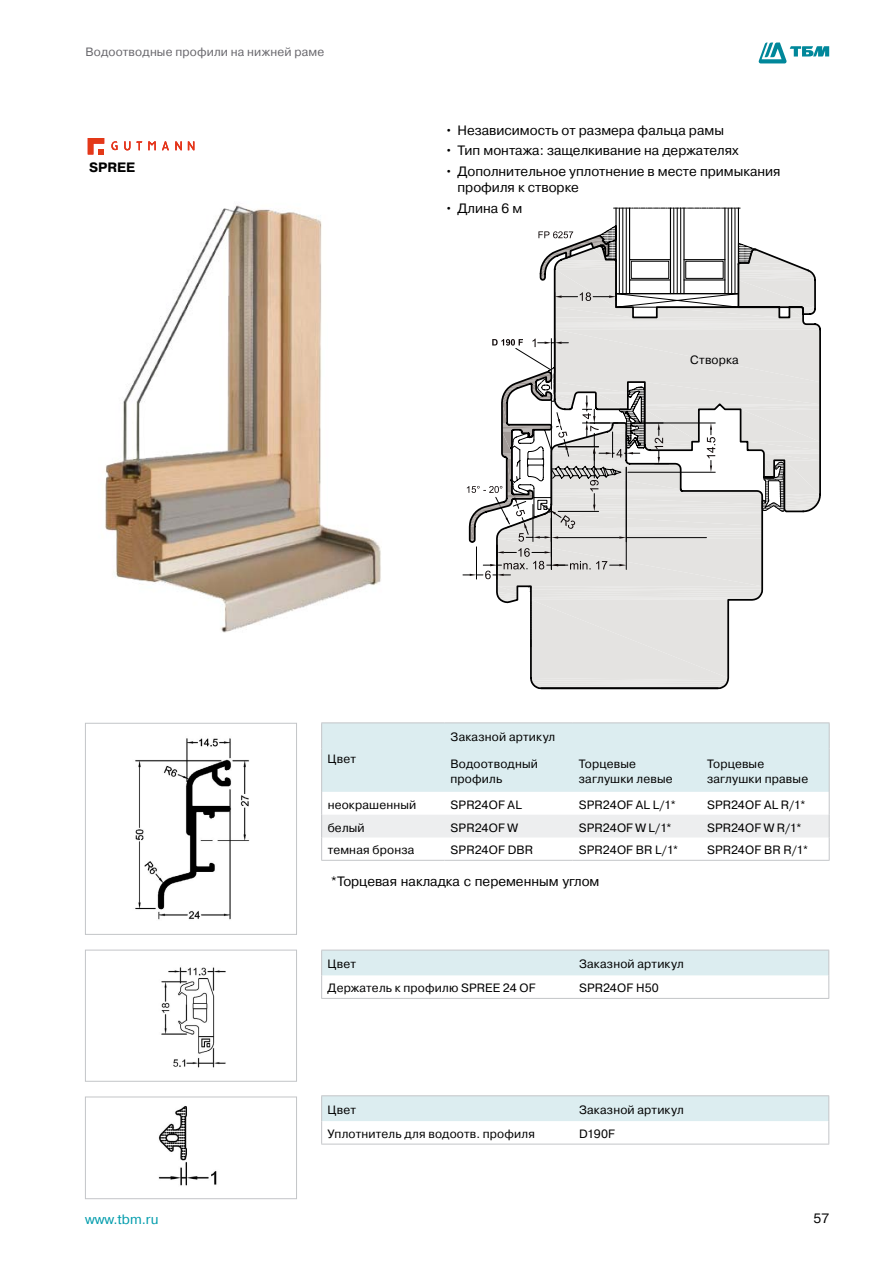
<style>
.page{position:relative;width:893px;height:1263px;background:#fff}
.page>*{position:absolute;margin:0;border:0;box-sizing:border-box;transform-origin:0 0}
.t1{font:13.5px/16.2px "Pragmatica C";color:#000}
.t2{font:13.5px "Pragmatica C";color:#009cac}
.t3{font:700 13.5px "Pragmatica C";color:#000}
.t4{font:12px/14.4px "Pragmatica C";letter-spacing:.015em;color:#000}
.t5{font:12px "Pragmatica C";letter-spacing:.015em;color:#68676c}
</style>
<div class="page">
<svg style="left:758px;top:43px;width:71px;height:20px"></svg>
<hr style="left:321px;top:722px;width:124px;height:1px;background:#c3c5c8">
<hr style="left:445px;top:722px;width:128px;height:1px;background:#c3c5c8">
<hr style="left:573px;top:722px;width:128px;height:1px;background:#c3c5c8">
<hr style="left:701px;top:722px;width:129px;height:1px;background:#c3c5c8">
<svg style="left:321px;top:723px;width:509px;height:137px"></svg>
<hr style="left:321px;top:860px;width:124px;height:1px;background:#c3c5c8">
<hr style="left:445px;top:860px;width:128px;height:1px;background:#c3c5c8">
<hr style="left:573px;top:860px;width:128px;height:1px;background:#c3c5c8">
<hr style="left:701px;top:860px;width:129px;height:1px;background:#c3c5c8">
<svg style="left:321px;top:950px;width:508px;height:48px"></svg>
<hr style="left:321px;top:998px;width:252px;height:1px;background:#c3c5c8">
<hr style="left:573px;top:998px;width:256px;height:1px;background:#c3c5c8">
<hr style="left:321px;top:1095px;width:252px;height:1px;background:#c3c5c8">
<hr style="left:573px;top:1095px;width:256px;height:1px;background:#c3c5c8">
<svg style="left:321px;top:1096px;width:508px;height:48px"></svg>
<hr style="left:321px;top:1144px;width:252px;height:1px;background:#c3c5c8">
<hr style="left:573px;top:1144px;width:256px;height:1px;background:#c3c5c8">
<img style="left:135px;top:738px;width:115px;height:182px">
<div style="left:85px;top:723px;width:212px;height:212px;border:1px solid #c3c5c8"></div>
<img style="left:161px;top:967px;width:65px;height:101px">
<div style="left:85px;top:950px;width:212px;height:132px;border:1px solid #c3c5c8"></div>
<img style="left:158px;top:1106px;width:59px;height:80px">
<div style="left:85px;top:1096px;width:212px;height:103px;border:1px solid #c3c5c8"></div>
<img style="left:105px;top:205px;width:276px;height:428px">
<svg style="left:88px;top:138px;width:16px;height:16px"></svg>
<svg style="left:111px;top:141px;width:7px;height:9px"></svg>
<svg style="left:124px;top:141px;width:6px;height:9px"></svg>
<svg style="left:136px;top:141px;width:6px;height:9px"></svg>
<svg style="left:148px;top:141px;width:8px;height:9px"></svg>
<svg style="left:162px;top:141px;width:7px;height:9px"></svg>
<svg style="left:175px;top:141px;width:7px;height:9px"></svg>
<svg style="left:188px;top:141px;width:6px;height:9px"></svg>
<svg style="left:463px;top:207px;width:357px;height:482px"></svg>
<p class="t5" style="left:85px;top:45px;width:240px">Водоотводные профили на нижней раме</p>
<p class="t3" style="left:89px;top:160px;width:48px">SPREE</p>
<p class="t1" style="left:445px;top:122px;width:281px">• Независимость от размера фальца рамы</p>
<p class="t1" style="left:445px;top:143px;width:295px">• Тип монтажа: защелкивание на держателях</p>
<p class="t1" style="left:457px;top:163px;width:325px;text-indent:-13px">• Дополнительное уплотнение в месте примыкания профиля к створке</p>
<p class="t1" style="left:445px;top:200px;width:79px">• Длина 6 м</p>
<p class="t4" style="left:690px;top:352px;width:50px">Створка</p>
<p class="t4" style="left:328px;top:751px;width:30px">Цвет</p>
<p class="t4" style="left:451px;top:730px;width:106px">Заказной артикул</p>
<p class="t4" style="left:451px;top:757px;width:89px">Водоотводный профиль</p>
<p class="t4" style="left:579px;top:757px;width:95px">Торцевые заглушки левые</p>
<p class="t4" style="left:707px;top:757px;width:103px">Торцевые заглушки правые</p>
<p class="t4" style="left:328px;top:797px;width:90px">неокрашенный</p>
<p class="t4" style="left:451px;top:797px;width:73px">SPR24OF AL</p>
<p class="t4" style="left:579px;top:797px;width:99px">SPR24OF AL L/1*</p>
<p class="t4" style="left:707px;top:797px;width:100px">SPR24OF AL R/1*</p>
<p class="t4" style="left:328px;top:820px;width:39px">белый</p>
<p class="t4" style="left:451px;top:820px;width:68px">SPR24OF W</p>
<p class="t4" style="left:579px;top:820px;width:95px">SPR24OF W L/1*</p>
<p class="t4" style="left:707px;top:820px;width:96px">SPR24OF W R/1*</p>
<p class="t4" style="left:328px;top:843px;width:88px">темная бронза</p>
<p class="t4" style="left:451px;top:843px;width:84px">SPR24OF DBR</p>
<p class="t4" style="left:579px;top:843px;width:101px">SPR24OF BR L/1*</p>
<p class="t4" style="left:707px;top:843px;width:103px">SPR24OF BR R/1*</p>
<p class="t1" style="left:331px;top:873px;width:270px">*Торцевая накладка с переменным углом</p>
<p class="t4" style="left:328px;top:957px;width:30px">Цвет</p>
<p class="t4" style="left:579px;top:957px;width:106px">Заказной артикул</p>
<p class="t4" style="left:328px;top:981px;width:209px">Держатель к профилю SPREE 24 OF</p>
<p class="t4" style="left:579px;top:981px;width:81px">SPR24OF H50</p>
<p class="t4" style="left:328px;top:1103px;width:30px">Цвет</p>
<p class="t4" style="left:579px;top:1103px;width:106px">Заказной артикул</p>
<p class="t4" style="left:328px;top:1127px;width:209px">Уплотнитель для водоотв. профиля</p>
<p class="t4" style="left:579px;top:1127px;width:38px">D190F</p>
<p class="t2" style="left:85px;top:1212px;width:75px">www.tbm.ru</p>
<p class="t1" style="left:813px;top:1210px;width:17px">57</p>
</div>
